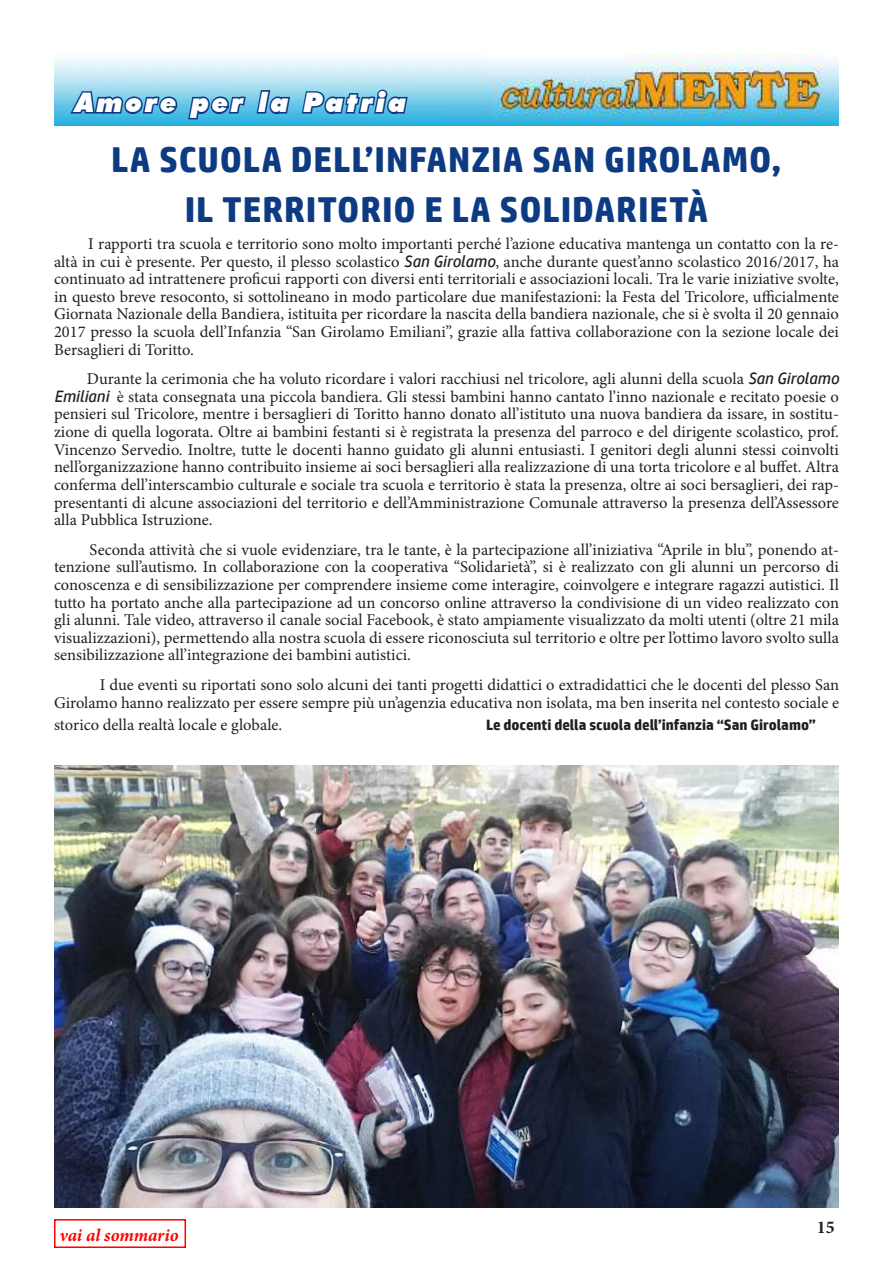
<style>
.page{position:relative;width:893px;height:1263px;background:#fff}
.page>*{position:absolute;margin:0;border:0;box-sizing:border-box;transform-origin:0 0}
.t1{font:700 36px/50.4px "HP Simplified";letter-spacing:.025em;color:#0d3b83;text-align:center}
.t2{font:italic 900 27px "Futura BT";letter-spacing:.1em;color:#fff}
.t3{font:italic 700 18px "Minion Pro";letter-spacing:-.005em;color:#f00}
.t4{font:700 18px "Minion Pro";color:#241f1f}
.t5{font:16.5px/17.5px "Minion Pro";color:#241f1f;text-align:justify}
.t6{font:700 15px "HP Simplified";color:#241f1f}
.s1{font-family:"HP Simplified";font-style:italic}
</style>
<div class="page">
<img style="left:54px;top:54px;width:785px;height:71px">
<svg style="left:68px;top:54px;width:111px;height:65px;background:#95c6e1"></svg>
<svg style="left:186px;top:94px;width:61px;height:32px;background:#3a94c6"></svg>
<svg style="left:255px;top:88px;width:37px;height:28px"></svg>
<svg style="left:300px;top:87px;width:109px;height:32px;background:#4e9ac6"></svg>
<img style="left:54px;top:766px;width:785px;height:441px">
<div style="left:54px;top:1219px;width:132px;height:29px;border:2px solid #f00"></div>
<h2 class="t2" style="left:75px;top:86px;width:333px">Amore per la Patria</h2>
<h1 class="t1" style="left:111px;top:134px;width:672px">LA SCUOLA DELL’INFANZIA SAN GIROLAMO,<br>IL TERRITORIO E LA SOLIDARIETÀ</h1>
<p class="t5" style="left:54px;top:235px;width:786px;text-indent:34px">I rapporti tra scuola e territorio sono molto importanti perché l’azione educativa mantenga un contatto con la re&shy;altà in cui è presente. Per questo, il plesso scolastico <span class="s1">San Girolamo</span>, anche durante quest’anno scolastico 2016/2017, ha continuato ad intrattenere proficui rapporti con diversi enti territoriali e associazioni locali. Tra le varie iniziative svolte, in questo breve resoconto, si sottolineano in modo particolare due manifestazioni: la Festa del Tricolore, ufficialmente Giornata Nazionale della Bandiera, istituita per ricordare la nascita della bandiera nazionale, che si è svolta il 20 gennaio 2017 presso la scuola dell’Infanzia “San Girolamo Emiliani”, grazie alla fattiva collaborazione con la sezione locale dei Bersaglieri di Toritto.</p>
<p class="t5" style="left:54px;top:370px;width:786px;text-indent:33px">Durante la cerimonia che ha voluto ricordare i valori racchiusi nel tricolore, agli alunni della scuola <span class="s1">San Girolamo Emiliani</span> è stata consegnata una piccola bandiera. Gli stessi bambini hanno cantato l’inno nazionale e recitato poesie o pensieri sul Tricolore, mentre i bersaglieri di Toritto hanno donato all’istituto una nuova bandiera da issare, in sostitu&shy;zione di quella logorata. Oltre ai bambini festanti si è registrata la presenza del parroco e del dirigente scolastico, prof.<br>Vincenzo Servedio. Inoltre, tutte le docenti hanno guidato gli alunni entusiasti. I genitori degli alunni stessi coinvolti nell’organizzazione hanno contribuito insieme ai soci bersaglieri alla realizzazione di una torta tricolore e al buffet. Altra conferma dell’interscambio culturale e sociale tra scuola e territorio è stata la presenza, oltre ai soci bersaglieri, dei rap&shy;presentanti di alcune associazioni del territorio e dell’Amministrazione Comunale attraverso la presenza dell’Assessore alla Pubblica Istruzione.</p>
<p class="t5" style="left:54px;top:541px;width:786px;text-indent:36px">Seconda attività che si vuole evidenziare, tra le tante, è la partecipazione all’iniziativa “Aprile in blu”, ponendo at&shy;tenzione sull’autismo. In collaborazione con la cooperativa “Solidarietà”, si è realizzato con gli alunni un percorso di conoscenza e di sensibilizzazione per comprendere insieme come interagire, coinvolgere e integrare ragazzi autistici. Il tutto ha portato anche alla partecipazione ad un concorso online attraverso la condivisione di un video realizzato con gli alunni. Tale video, attraverso il canale social Facebook, è stato ampiamente visualizzato da molti utenti (oltre 21 mila visualizzazioni), permettendo alla nostra scuola di essere riconosciuta sul territorio e oltre per l’ottimo lavoro svolto sulla sensibilizzazione all’integrazione dei bambini autistici.</p>
<p class="t5" style="left:54px;top:676px;width:787px;text-align:right">I due eventi su riportati sono solo alcuni dei tanti progetti didattici o extradidattici che le docenti del plesso San<br>Girolamo hanno realizzato per essere sempre più un’agenzia educativa non isolata, ma ben inserita nel contesto sociale e</p>
<p class="t5" style="left:54px;top:716px;width:230px">storico della realtà locale e globale.</p>
<p class="t6" style="left:486px;top:715px;width:331px">Le docenti della scuola dell’infanzia “San Girolamo”</p>
<p class="t3" style="left:59px;top:1223px;width:121px">vai al sommario</p>
<p class="t4" style="left:817px;top:1214px;width:19px">15</p>
</div>
